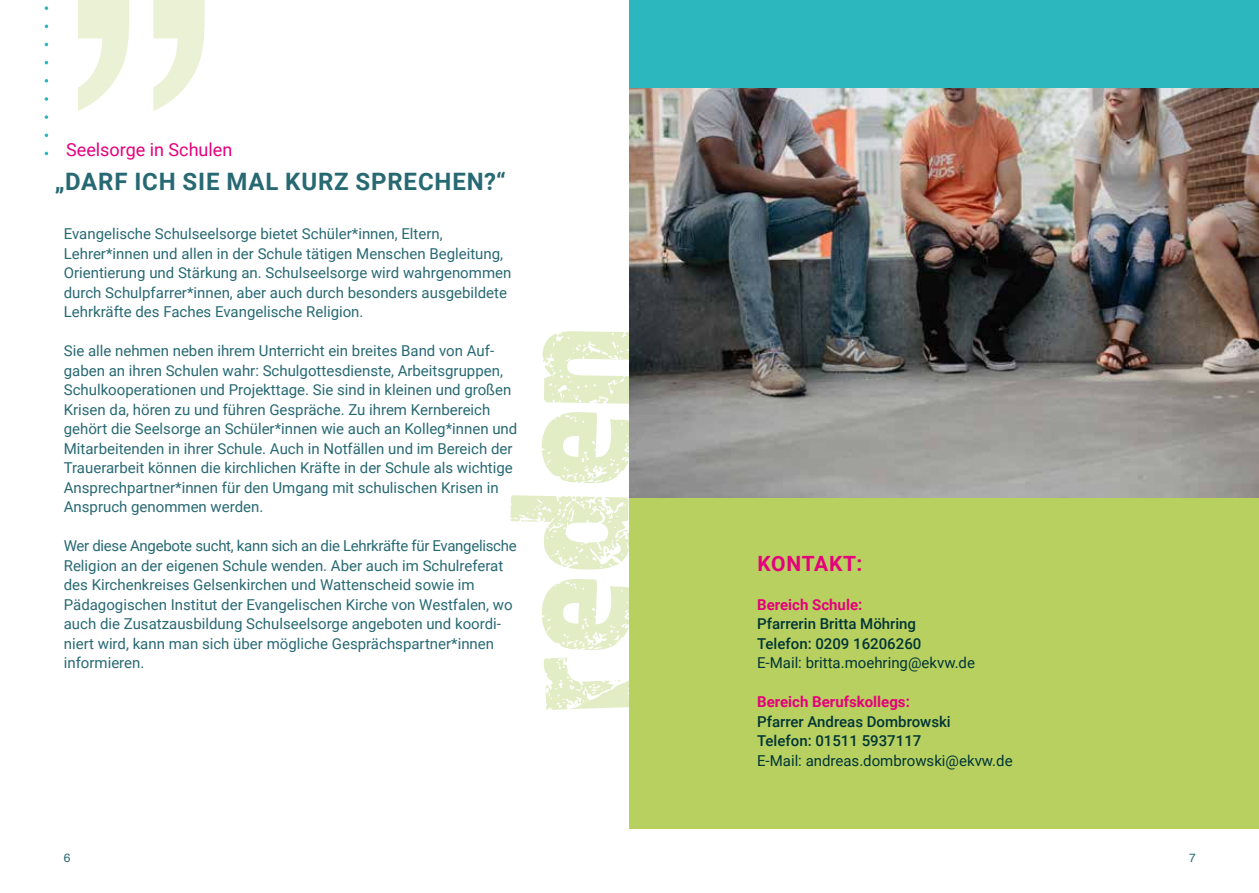
<style>
.page{position:relative;width:1259px;height:893px;background:#fff}
.page>*{position:absolute;margin:0;border:0;box-sizing:border-box;transform-origin:0 0}
.t1{font:700 24px "Roboto";letter-spacing:.035em;color:#276973}
.t2{font:700 21px "Roboto";letter-spacing:.03em;color:#e5007c}
.t3{font:18px "Roboto";color:#e5007c}
.t4{font:15px/19.5px "Roboto";color:#276973}
.t5{font:500 15px/19.5px "Roboto";color:#003536}
.t6{font:15px "Roboto";color:#003536}
.t7{font:700 15px "Roboto";color:#e5007c}
.t8{font:12px "Helvetica";color:#276973}
</style>
<div class="page">
<svg style="left:510px;top:331px;width:119px;height:379px"></svg>
<div style="left:629px;top:497px;width:630px;height:332px;background:#b7d060"></div>
<img style="left:629px;top:87px;width:630px;height:410px">
<svg style="left:45px;top:115px;width:3px;height:4px"></svg>
<svg style="left:45px;top:97px;width:3px;height:4px"></svg>
<svg style="left:45px;top:79px;width:3px;height:4px"></svg>
<svg style="left:45px;top:6px;width:3px;height:4px"></svg>
<svg style="left:78px;top:0;width:127px;height:111px"></svg>
<div style="left:629px;top:0;width:630px;height:87px;background:#2cb7be"></div>
<p class="t3" style="left:66px;top:137px;width:168px">Seelsorge in Schulen</p>
<h1 class="t1" style="left:55px;top:165px;width:452px">„DARF ICH SIE MAL KURZ SPRECHEN?“</h1>
<p class="t4" style="left:64px;top:223px;width:449px">Evangelische Schulseelsorge bietet Schüler*innen, Eltern, Lehrer*innen und allen in der Schule tätigen Menschen Begleitung, Orientierung und Stärkung an. Schulseelsorge wird wahrgenommen durch Schulpfarrer*innen, aber auch durch besonders ausgebildete Lehrkräfte des Faches Evangelische Religion.</p>
<p class="t4" style="left:64px;top:340px;width:455px">Sie alle nehmen neben ihrem Unterricht ein breites Band von Auf&shy;gaben an ihren Schulen wahr: Schulgottesdienste, Arbeitsgruppen, Schulkooperationen und Projekttage. Sie sind in kleinen und großen Krisen da, hören zu und führen Gespräche. Zu ihrem Kernbereich gehört die Seelsorge an Schüler*innen wie auch an Kolleg*innen und Mitarbeitenden in ihrer Schule. Auch in Notfällen und im Bereich der Trauerarbeit können die kirchlichen Kräfte in der Schule als wichtige Ansprechpartner*innen für den Umgang mit schulischen Krisen in Anspruch genommen werden.</p>
<p class="t4" style="left:64px;top:535px;width:454px">Wer diese Angebote sucht, kann sich an die Lehrkräfte für Evangelische Religion an der eigenen Schule wenden. Aber auch im Schulreferat des Kirchenkreises Gelsenkirchen und Wattenscheid sowie im Pädagogischen Institut der Evangelischen Kirche von Westfalen, wo auch die Zusatzausbildung Schulseelsorge angeboten und koordi&shy;niert wird, kann man sich über mögliche Gesprächspartner*innen informieren.</p>
<h2 class="t2" style="left:757px;top:549px;width:106px">KONTAKT:</h2>
<p class="t7" style="left:757px;top:594px;width:107px">Bereich Schule:</p>
<p class="t5" style="left:757px;top:614px;width:166px">Pfarrerin Britta Möhring<br>Telefon: 0209 16206260</p>
<p class="t6" style="left:757px;top:652px;width:219px">E-Mail: britta.moehring@ekvw.de</p>
<p class="t7" style="left:757px;top:691px;width:154px">Bereich Berufskollegs:</p>
<p class="t5" style="left:757px;top:711px;width:195px">Pfarrer Andreas Dombrowski<br>Telefon: 01511 5937117</p>
<p class="t6" style="left:757px;top:750px;width:257px">E-Mail: andreas.dombrowski@ekvw.de</p>
<p class="t8" style="left:64px;top:849px;width:8px">6</p>
<p class="t8" style="left:1189px;top:849px;width:8px">7</p>
</div>
